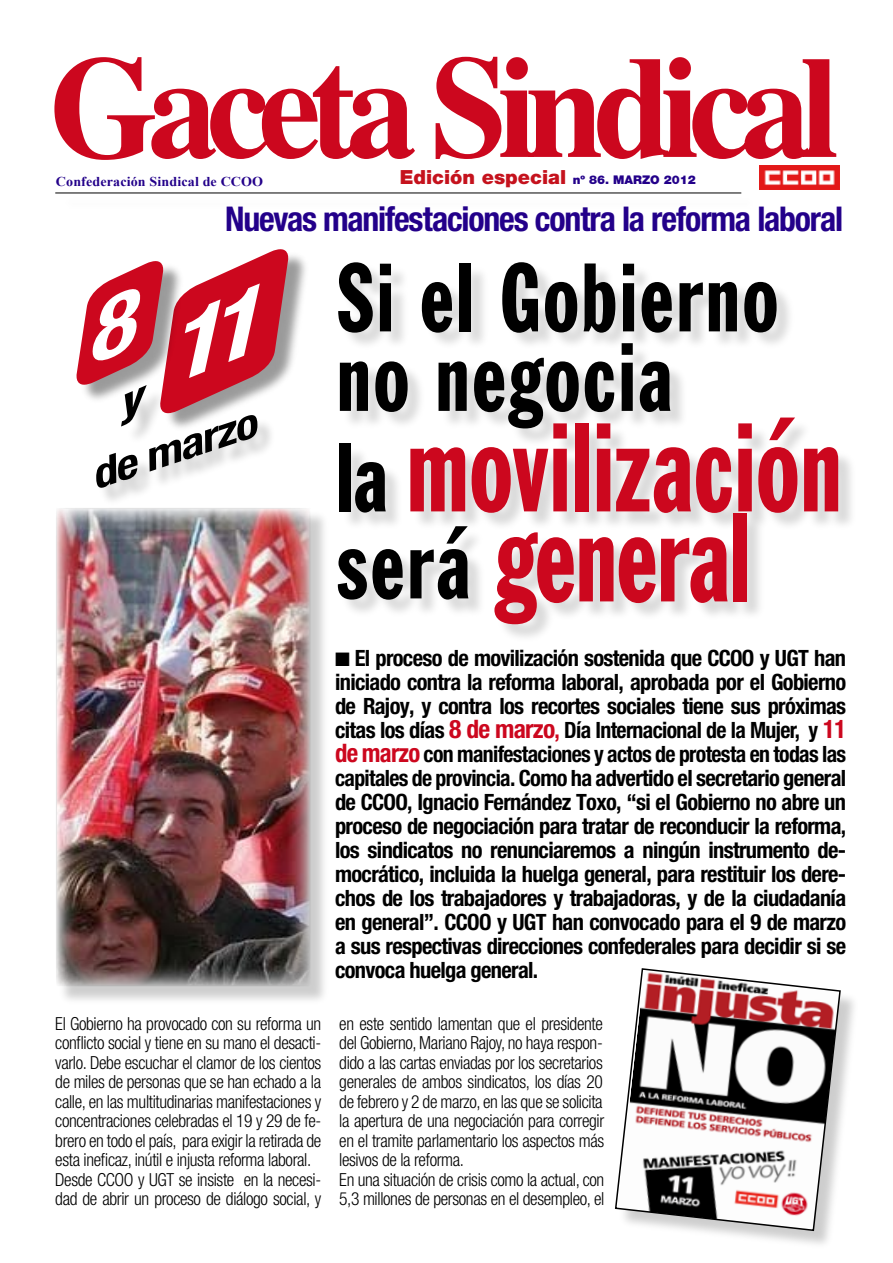
<style>
.page{position:relative;width:893px;height:1263px;background:#fff}
.page>*{position:absolute;margin:0;border:0;box-sizing:border-box;transform-origin:0 0}
.t1{font:extra-condensed 124.8px/90px "Franklin Gothic BT";letter-spacing:-.005em;color:#cc071e;scale:.93 1}
.t2{font:extra-condensed 96px/79.5px "Franklin Gothic BT";letter-spacing:.015em;color:#000}
.t3{font:italic 700 condensed 39.9px "Helvetica Neue";color:#000;scale:1.25 1}
.t4{font:700 condensed 34.2px "Helvetica Neue";letter-spacing:-.035em;color:#23008a}
.t5{font:700 condensed 22.5px/24px "Helvetica Neue";letter-spacing:-.03em;color:#000;text-align:justify}
.t6{font:900 19.5px "Helvetica Neue";color:#c5121d}
.t7{font:300 condensed 18px/19.5px "Helvetica Neue";letter-spacing:-.02em;color:#000}
.t8{font:700 13.5px "Times New Roman";letter-spacing:.01em;color:#23008a;scale:1.04 1}
.s1{font-size:12px;color:#23008a}
.s2{font-size:96px;color:#000}
.s3{font-size:25.5px;color:#cc071e}
.s4{color:#cc071e}
</style>
<div class="page">
<svg style="left:54px;top:57px;width:782px;height:103px"></svg>
<img style="left:759px;top:166px;width:80px;height:24px">
<div style="left:339px;top:262px;width:520px;height:382px;background:#000;opacity:.15"></div>
<div style="left:58px;top:509px;width:272px;height:497px;background:#000;opacity:.2"></div>
<img style="left:58px;top:510px;width:250px;height:474px">
<hr style="left:55px;top:193px;width:686px;height:1px;background:#000">
<div style="left:616px;top:969px;width:244px;height:281px;background:#000;opacity:.2"></div>
<svg style="left:614px;top:968px;width:228px;height:264px"></svg>
<div style="left:164px;top:250px;width:146px;height:183px;background:#000;opacity:.4"></div>
<div style="left:97px;top:416px;width:180px;height:91px;background:#000;opacity:.2"></div>
<svg style="left:76px;top:249px;width:219px;height:178px"></svg>
<p class="t8" style="left:56px;top:172px;width:201px">Confederación Sindical de CCOO</p>
<p class="t6" style="left:400px;top:166px;width:298px">Edición especial <span class="s1">nº 86. MARZO 2012</span></p>
<h3 class="t4" style="left:225px;top:198px;width:620px">Nuevas manifestaciones contra la reforma laboral</h3>
<h3 class="t3" style="left:83px;top:453px;width:140px;rotate:-18deg">de marzo</h3>
<h2 class="t2" style="left:336px;top:258px;width:444px">Si el Gobierno no negocia</h2>
<h1 class="t1" style="left:336px;top:423px;width:546px"><span class="s2">la</span> movilización <span class="s2">será</span> general</h1>
<p class="t5" style="left:335px;top:646px;width:513px">■ El proceso de movilización sostenida que CCOO y UGT han iniciado contra la reforma laboral, aprobada por el Gobierno de Rajoy, y contra los recortes sociales tiene sus próximas citas los días <span class="s3">8 de marzo</span><span class="s4">,</span> Día Internacional de la Mujer, y <span class="s3">11 de marzo</span> con manifestaciones y actos de protesta en todas las capitales de provincia. Como ha advertido el secretario general de CCOO, Ignacio Fernández Toxo, “si el Gobierno no abre un proceso de negociación para tratar de reconducir la reforma, los sindicatos no renunciaremos a ningún instrumento de&shy;mocrático, incluida la huelga general, para restituir los dere&shy;chos de los trabajadores y trabajadoras, y de la ciudadanía en general”. CCOO y UGT han convocado para el 9 de marzo a sus respectivas direcciones confederales para decidir si se convoca huelga general.</p>
<p class="t7" style="left:55px;top:1013px;width:268px">El Gobierno ha provocado con su reforma un conflicto social y tiene en su mano el desacti&shy;varlo. Debe escuchar el clamor de los cientos de miles de personas que se han echado a la calle, en las multitudinarias manifestaciones y concentraciones celebradas el 19 y 29 de fe&shy;brero en todo el país, para exigir la retirada de esta ineficaz, inútil e injusta reforma laboral.<br>Desde CCOO y UGT se insiste en la necesi&shy;dad de abrir un proceso de diálogo social, y</p>
<p class="t7" style="left:339px;top:1013px;width:267px">en este sentido lamentan que el presidente del Gobierno, Mariano Rajoy, no haya respon&shy;dido a las cartas enviadas por los secretarios generales de ambos sindicatos, los días 20 de febrero y 2 de marzo, en las que se solicita la apertura de una negociación para corregir en el tramite parlamentario los aspectos más lesivos de la reforma.<br>En una situación de crisis como la actual, con 5,3 millones de personas en el desempleo, el</p>
</div>
